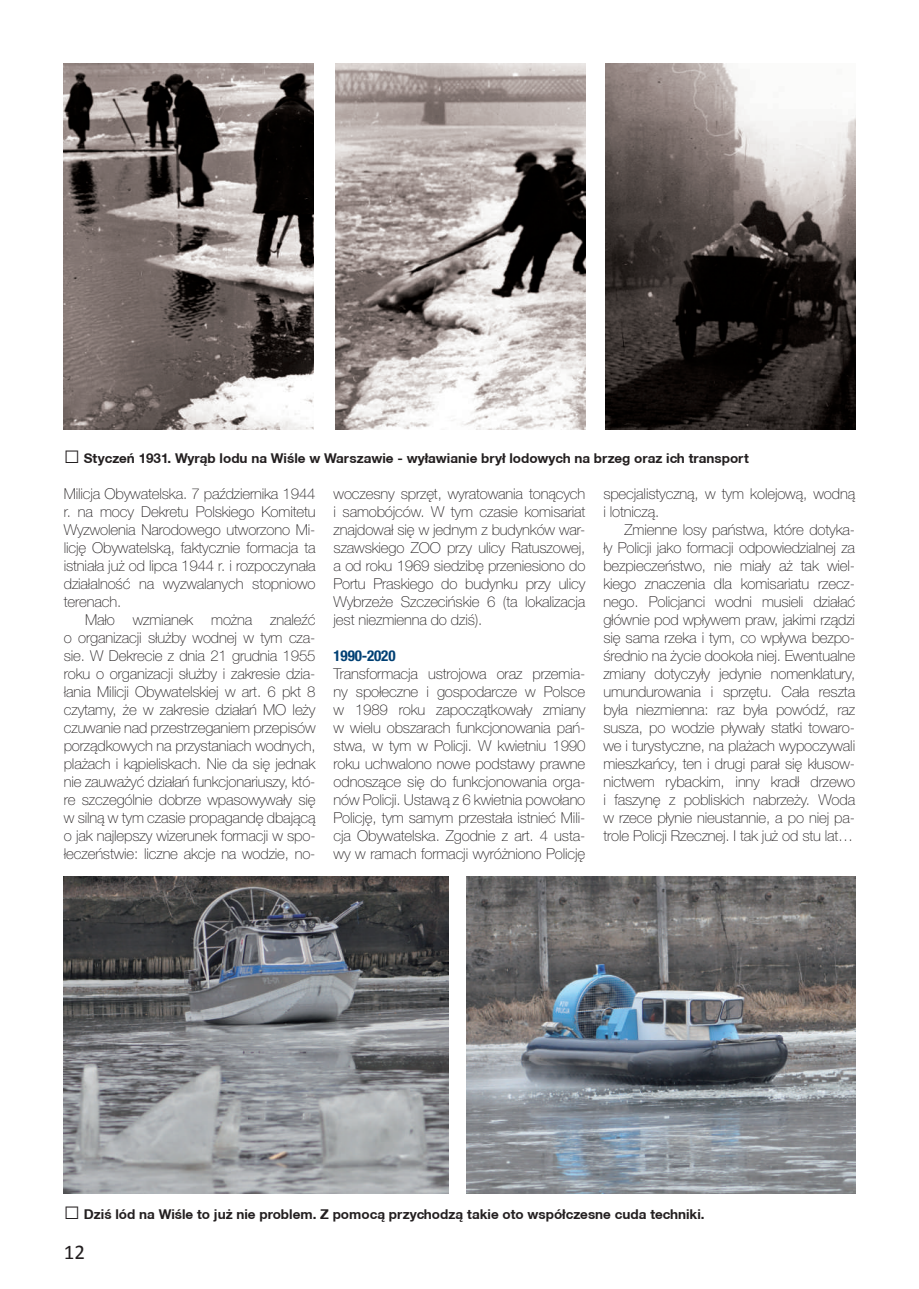
<style>
.page{position:relative;width:919px;height:1289px;background:#fff}
.page>*{position:absolute;margin:0;border:0;box-sizing:border-box;transform-origin:0 0}
.t1{font:21px "Calibri";color:#231f20}
.t2{font:100 15px/18px "Helvetica Neue LT Pro";letter-spacing:-.01em;color:#231f20;text-align:justify}
.t3{font:700 condensed 15px "Helvetica Neue LT Pro";letter-spacing:-.01em;color:#004074}
.t4{font:700 13.5px "Helvetica Neue CE";color:#231f20}
.s1{font-family:"Times New Roman";font-size:27px}
</style>
<div class="page">
<img style="left:64px;top:64px;width:249px;height:365px">
<img style="left:336px;top:64px;width:249px;height:365px">
<img style="left:605px;top:64px;width:250px;height:365px">
<img style="left:64px;top:876px;width:384px;height:317px">
<img style="left:466px;top:876px;width:389px;height:317px">
<p class="t4" style="left:64px;top:450px;width:686px"><span class="s1">□</span> Styczeń 1931. Wyrąb lodu na Wiśle w Warszawie - wyławianie brył lodowych na brzeg oraz ich transport</p>
<p class="t2" style="left:64px;top:484px;width:253px">Milicja Obywatelska. 7 października 1944 r. na mocy Dekretu Polskiego Komitetu Wyzwolenia Narodowego utworzono Mi&shy;licję Obywatelską, faktycznie formacja ta istniała już od lipca 1944 r. i rozpoczynała działalność na wyzwalanych stopniowo terenach.</p>
<p class="t2" style="left:64px;top:610px;width:253px;text-indent:21px">Mało wzmianek można znaleźć o organizacji służby wodnej w tym cza&shy;sie. W Dekrecie z dnia 21 grudnia 1955 roku o organizacji służby i zakresie dzia&shy;łania Milicji Obywatelskiej w art. 6 pkt 8 czytamy, że w zakresie działań MO leży czuwanie nad przestrzeganiem przepisów porządkowych na przystaniach wodnych, plażach i kąpieliskach. Nie da się jednak nie zauważyć działań funkcjonariuszy, któ&shy;re szczególnie dobrze wpasowywały się w silną w tym czasie propagandę dbającą o jak najlepszy wizerunek formacji w spo&shy;łeczeństwie: liczne akcje na wodzie, no-</p>
<p class="t2" style="left:333px;top:484px;width:253px">woczesny sprzęt, wyratowania tonących i samobójców. W tym czasie komisariat znajdował się w jednym z budynków war&shy;szawskiego ZOO przy ulicy Ratuszowej, a od roku 1969 siedzibę przeniesiono do Portu Praskiego do budynku przy ulicy Wybrzeże Szczecińskie 6 (ta lokalizacja jest niezmienna do dziś).</p>
<p class="t3" style="left:333px;top:646px;width:63px">1990-2020</p>
<p class="t2" style="left:333px;top:664px;width:253px">Transformacja ustrojowa oraz przemia&shy;ny społeczne i gospodarcze w Polsce w 1989 roku zapoczątkowały zmiany w wielu obszarach funkcjonowania pań&shy;stwa, w tym w Policji. W kwietniu 1990 roku uchwalono nowe podstawy prawne odnoszące się do funkcjonowania orga&shy;nów Policji. Ustawą z 6 kwietnia powołano Policję, tym samym przestała istnieć Mili&shy;cja Obywatelska. Zgodnie z art. 4 usta&shy;wy w ramach formacji wyróżniono Policję</p>
<p class="t2" style="left:603px;top:484px;width:253px">specjalistyczną, w tym kolejową, wodną i lotniczą.</p>
<p class="t2" style="left:603px;top:520px;width:253px;text-indent:21px">Zmienne losy państwa, które dotyka&shy;ły Policji jako formacji odpowiedzialnej za bezpieczeństwo, nie miały aż tak wiel&shy;kiego znaczenia dla komisariatu rzecz&shy;nego. Policjanci wodni musieli działać głównie pod wpływem praw, jakimi rządzi się sama rzeka i tym, co wpływa bezpo&shy;średnio na życie dookoła niej. Ewentualne zmiany dotyczyły jedynie nomenklatury, umundurowania i sprzętu. Cała reszta była niezmienna: raz była powódź, raz susza, po wodzie pływały statki towaro&shy;we i turystyczne, na plażach wypoczywali mieszkańcy, ten i drugi parał się kłusow&shy;nictwem rybackim, inny kradł drzewo i faszynę z pobliskich nabrzeży. Woda w rzece płynie nieustannie, a po niej pa&shy;trole Policji Rzecznej. I tak już od stu lat…</p>
<p class="t4" style="left:64px;top:1206px;width:642px"><span class="s1">□</span> Dziś lód na Wiśle to już nie problem. Z pomocą przychodzą takie oto współczesne cuda techniki.</p>
<h1 class="t1" style="left:64px;top:1238px;width:23px">12</h1>
</div>
